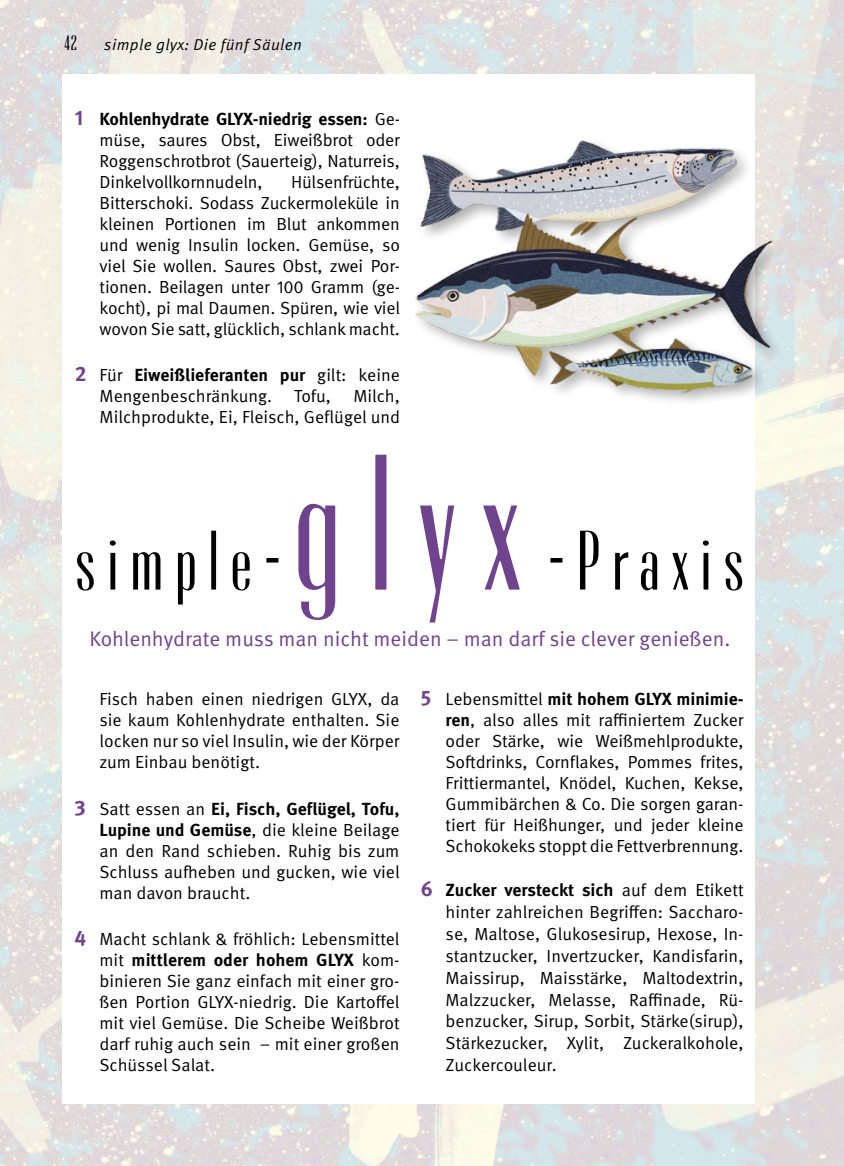
<style>
.page{position:relative;width:844px;height:1166px;background:#fff}
.page>*{position:absolute;margin:0;border:0;box-sizing:border-box;transform-origin:0 0}
.t1{font:500 192.5px "Radiant CTX Cond";color:#70438d}
.t2{font:500 84px "Radiant CTX Cond";letter-spacing:.13em;color:#000}
.t3{font:21px "Meta OT Norm";color:#70438d}
.t4{font:500 21px "Radiant CTX Cond";color:#000}
.t5{font:17.5px/21px "Meta OT Norm";letter-spacing:-.005em;color:#000;text-align:justify}
.t6{font:15.75px "Meta OT Norm Ita";letter-spacing:.025em;color:#000}
.s1{font-family:"Meta OT";font-weight:700;font-size:21px;color:#70438d}
.s2{font-family:"Meta OT";font-weight:700}
</style>
<div class="page">
<img style="left:0;top:0;width:843px;height:1166px">
<div style="left:62px;top:74px;width:693px;height:1030px;background:#fff"></div>
<div style="left:413px;top:137px;width:374px;height:271px;background:#000;opacity:.3"></div>
<img style="left:413px;top:121px;width:366px;height:285px">
<p class="t4" style="left:64px;top:32px;width:14px">42</p>
<p class="t6" style="left:104px;top:35px;width:199px">simple glyx: Die fünf Säulen</p>
<p class="t5" style="left:100px;top:108px;width:302px;text-indent:-25px"><span class="s1">1</span> <span class="s2">Kohlenhydrate GLYX-niedrig essen:</span> Ge&shy;müse, saures Obst, Eiweißbrot oder Roggenschrotbrot (Sauerteig), Naturreis, Dinkelvollkornnudeln,</p>
<p class="t5" style="left:100px;top:171px;width:302px;text-indent:191px">Hülsenfrüchte, Bitterschoki. Sodass Zuckermoleküle in kleinen Portionen im Blut ankommen und wenig Insulin locken. Gemüse, so viel Sie wollen. Saures Obst, zwei Por&shy;tionen. Beilagen unter 100 Gramm (ge&shy;kocht), pi mal Daumen. Spüren, wie viel wovon Sie satt, glücklich, schlank macht.</p>
<p class="t5" style="left:100px;top:365px;width:302px;text-indent:-25px"><span class="s1">2</span> Für <span class="s2">Eiweißlieferanten pur</span> gilt: keine<br>Mengenbeschränkung.</p>
<p class="t5" style="left:100px;top:386px;width:302px;text-align:right">Milch,<br>Milchprodukte, Ei, Fleisch, Geflügel und</p>
<p class="t5" style="left:294px;top:386px;width:38px">Tofu,</p>
<p class="t1" style="left:292px;top:426px;width:231px">glyx</p>
<p class="t2" style="left:74px;top:518px;width:209px">simple-</p>
<p class="t2" style="left:547px;top:518px;width:199px">-Praxis</p>
<p class="t3" style="left:89px;top:626px;width:642px">Kohlenhydrate muss man nicht meiden – man darf sie clever genießen.</p>
<p class="t5" style="left:99px;top:689px;width:301px">Fisch haben einen niedrigen GLYX, da sie kaum Kohlenhydrate enthalten. Sie locken nur so viel Insulin, wie der Körper zum Einbau benötigt.</p>
<p class="t5" style="left:99px;top:798px;width:302px;text-indent:-25px"><span class="s1">3</span> Satt essen an <span class="s2">Ei, Fisch, Geflügel, Tofu, Lupine und Gemüse</span>, die kleine Beilage an den Rand schieben. Ruhig bis zum Schluss aufheben und gucken, wie viel man davon braucht.</p>
<p class="t5" style="left:99px;top:928px;width:302px;text-indent:-25px"><span class="s1">4</span> Macht schlank &amp; fröhlich: Lebensmittel mit <span class="s2">mittlerem oder hohem GLYX</span> kom&shy;binieren Sie ganz einfach mit einer gro&shy;ßen Portion GLYX-niedrig. Die Kartoffel mit viel Gemüse. Die Scheibe Weißbrot darf ruhig auch sein – mit einer großen Schüssel Salat.</p>
<p class="t5" style="left:445px;top:689px;width:299px;text-indent:-25px"><span class="s1">5</span> Lebensmittel <span class="s2">mit hohem GLYX minimie&shy;ren</span>, also alles mit raffiniertem Zucker oder Stärke, wie Weißmehlprodukte, Softdrinks, Cornflakes, Pommes frites, Frittiermantel, Knödel, Kuchen, Kekse, Gummibärchen &amp; Co. Die sorgen garan&shy;tiert für Heißhunger, und jeder kleine Schokokeks stoppt die Fettverbrennung.</p>
<p class="t5" style="left:445px;top:879px;width:299px;line-height:21.9px;text-indent:-25px"><span class="s1">6</span> <span class="s2">Zucker versteckt sich</span> auf dem Etikett hinter zahlreichen Begriffen: Saccharo&shy;se, Maltose, Glukosesirup, Hexose, In&shy;stantzucker, Invertzucker, Kandisfarin, Maissirup, Maisstärke, Maltodextrin, Malzzucker, Melasse, Raffinade, Rü&shy;benzucker, Sirup, Sorbit, Stärke(sirup), Stärkezucker, Xylit, Zuckeralkohole, Zuckercouleur.</p>
</div>
